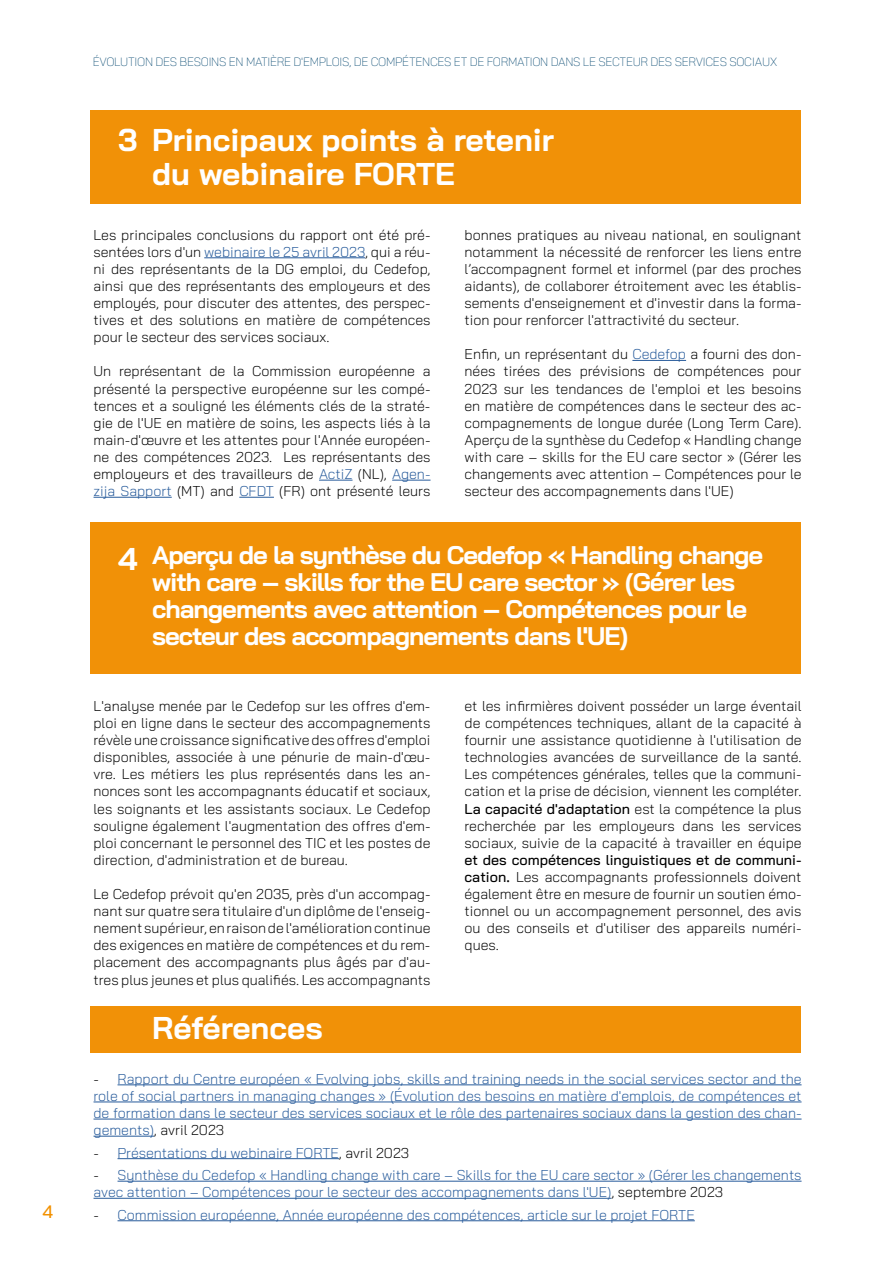
<style>
.page{position:relative;width:893px;height:1263px;background:#fff}
.page>*{position:absolute;margin:0;border:0;box-sizing:border-box;transform-origin:0 0}
.t1{font:700 31.5px/34.5px "Bai Jamjuree";color:#fff}
.t2{font:700 25.5px/27px "Bai Jamjuree";letter-spacing:-.04em;color:#fff}
.t3{font:500 18px "Bai Jamjuree";color:#f29100}
.t4{font:300 14.25px/17.1px "Bai Jamjuree";color:#000;text-align:justify}
.t5{font:300 14.25px/17.1px "Bai Jamjuree";color:#275b9b;text-align:justify}
.t6{font:200 12px "Bai Jamjuree";letter-spacing:-.025em;color:#00456e}
.s1{color:#275b9b}
.s2{font-weight:500}
.s3{font-family:"Minion Pro";font-weight:400;font-size:18px}
.s4{color:#000}
</style>
<div class="page">
<hr style="left:204px;top:257px;width:161px;height:1px;background:#275b9b">
<hr style="left:319px;top:480px;width:34px;height:1px;background:#275b9b">
<hr style="left:392px;top:480px;width:39px;height:1px;background:#275b9b">
<hr style="left:94px;top:497px;width:78px;height:1px;background:#275b9b">
<hr style="left:239px;top:497px;width:35px;height:1px;background:#275b9b">
<hr style="left:632px;top:360px;width:54px;height:1px;background:#275b9b">
<div style="left:90px;top:111px;width:711px;height:93px;background:#f19107"></div>
<div style="left:90px;top:522px;width:711px;height:152px;background:#f19107"></div>
<hr style="left:118px;top:1084px;width:683px;height:1px;background:#275b9b">
<hr style="left:94px;top:1101px;width:707px;height:1px;background:#275b9b">
<hr style="left:94px;top:1119px;width:707px;height:1px;background:#275b9b">
<hr style="left:94px;top:1136px;width:60px;height:1px;background:#275b9b">
<hr style="left:118px;top:1158px;width:221px;height:1px;background:#275b9b">
<hr style="left:118px;top:1181px;width:683px;height:1px;background:#275b9b">
<hr style="left:94px;top:1198px;width:517px;height:1px;background:#275b9b">
<hr style="left:118px;top:1220px;width:577px;height:1px;background:#275b9b">
<div style="left:90px;top:1006px;width:711px;height:46px;background:#f19107"></div>
<p class="t3" style="left:43px;top:1201px;width:12px">4</p>
<p class="t6" style="left:93px;top:52px;width:686px">ÉVOLUTION DES BESOINS EN MATIÈRE D'EMPLOIS, DE COMPÉTENCES ET DE FORMATION DANS LE SECTEUR DES SERVICES SOCIAUX</p>
<h1 class="t1" style="left:118px;top:122px;width:21px">3</h1>
<h1 class="t1" style="left:152px;top:122px;width:403px">Principaux points à retenir du webinaire FORTE</h1>
<p class="t4" style="left:94px;top:226px;width:338px">Les principales conclusions du rapport ont été pré&shy;sentées lors d'un <span class="s1">webinaire le 25 avril 2023</span>, qui a réu&shy;ni des représentants de la DG emploi, du Cedefop, ainsi que des représentants des employeurs et des employés, pour discuter des attentes, des perspec&shy;tives et des solutions en matière de compétences pour le secteur des services sociaux.</p>
<p class="t4" style="left:94px;top:363px;width:339px">Un représentant de la Commission européenne a présenté la perspective européenne sur les compé&shy;tences et a souligné les éléments clés de la straté&shy;gie de l'UE en matière de soins, les aspects liés à la main-d'œuvre et les attentes pour l'Année européen&shy;ne des compétences 2023. Les représentants des employeurs et des travailleurs de <span class="s1">ActiZ</span> (NL), <span class="s1">Agen&shy;zija Sapport</span> (MT) and <span class="s1">CFDT</span> (FR) ont présenté leurs</p>
<p class="t4" style="left:465px;top:226px;width:338px">bonnes pratiques au niveau national, en soulignant notamment la nécessité de renforcer les liens entre l’accompagnent formel et informel (par des proches aidants), de collaborer étroitement avec les établis&shy;sements d'enseignement et d'investir dans la forma&shy;tion pour renforcer l'attractivité du secteur.</p>
<p class="t4" style="left:465px;top:346px;width:339px">Enfin, un représentant du <span class="s1">Cedefop</span> a fourni des don&shy;nées tirées des prévisions de compétences pour 2023 sur les tendances de l'emploi et les besoins en matière de compétences dans le secteur des ac&shy;compagnements de longue durée (Long Term Care).<br>Aperçu de la synthèse du Cedefop « Handling change with care – skills for the EU care sector » (Gérer les changements avec attention – Compétences pour le secteur des accompagnements dans l'UE)</p>
<h1 class="t1" style="left:118px;top:542px;width:21px">4</h1>
<h2 class="t2" style="left:152px;top:542px;width:613px">Aperçu de la synthèse du Cedefop « Handling change with care – skills for the EU care sector » (Gérer les changements avec attention – Compétences pour le secteur des accompagnements dans l'UE)</h2>
<p class="t4" style="left:94px;top:697px;width:339px">L'analyse menée par le Cedefop sur les offres d'em&shy;ploi en ligne dans le secteur des accompagnements révèle une croissance significative des offres d'emploi disponibles, associée à une pénurie de main-d'œu&shy;vre. Les métiers les plus représentés dans les an&shy;nonces sont les accompagnants éducatif et sociaux, les soignants et les assistants sociaux. Le Cedefop souligne également l'augmentation des offres d'em&shy;ploi concernant le personnel des TIC et les postes de direction, d'administration et de bureau.</p>
<p class="t4" style="left:94px;top:885px;width:339px">Le Cedefop prévoit qu'en 2035, près d'un accompag&shy;nant sur quatre sera titulaire d'un diplôme de l'enseig&shy;nement supérieur, en raison de l'amélioration continue des exigences en matière de compétences et du rem&shy;placement des accompagnants plus âgés par d'au&shy;tres plus jeunes et plus qualifiés. Les accompagnants</p>
<h1 class="t1" style="left:152px;top:1010px;width:172px">Références</h1>
<p class="t4" style="left:465px;top:697px;width:339px">et les infirmières doivent posséder un large éventail de compétences techniques, allant de la capacité à fournir une assistance quotidienne à l'utilisation de technologies avancées de surveillance de la santé.<br>Les compétences générales, telles que la communi&shy;cation et la prise de décision, viennent les compléter.<br><span class="s2">La capacité d'adaptation</span> est la compétence la plus recherchée par les employeurs dans les services sociaux, suivie de la capacité à travailler en équipe</p>
<p class="t4" style="left:465px;top:851px;width:338px"><span class="s2">et des compétences linguistiques et de communi&shy;cation</span><span class="s3">.</span> Les accompagnants professionnels doivent également être en mesure de fournir un soutien émo&shy;tionnel ou un accompagnement personnel, des avis ou des conseils et d'utiliser des appareils numéri&shy;ques.</p>
<p class="t5" style="left:94px;top:1070px;width:710px"><span class="s4">-</span> Rapport du Centre européen « Evolving jobs, skills and training needs in the social services sector and the role of social partners in managing changes » (Évolution des besoins en matière d'emplois, de compétences et de formation dans le secteur des services sociaux et le rôle des partenaires sociaux dans la gestion des chan&shy;gements)<span class="s4">, avril 2023</span></p>
<p class="t5" style="left:94px;top:1144px;width:317px"><span class="s4">-</span> Présentations du webinaire FORTE<span class="s4">, avril 2023</span></p>
<p class="t5" style="left:94px;top:1166px;width:709px"><span class="s4">-</span> Synthèse du Cedefop « Handling change with care – Skills for the EU care sector » (Gérer les changements avec attention – Compétences pour le secteur des accompagnements dans l'UE)<span class="s4">, septembre 2023</span></p>
<p class="t5" style="left:94px;top:1206px;width:603px"><span class="s4">-</span> Commission européenne, Année européenne des compétences, article sur le projet FORTE</p>
</div>
